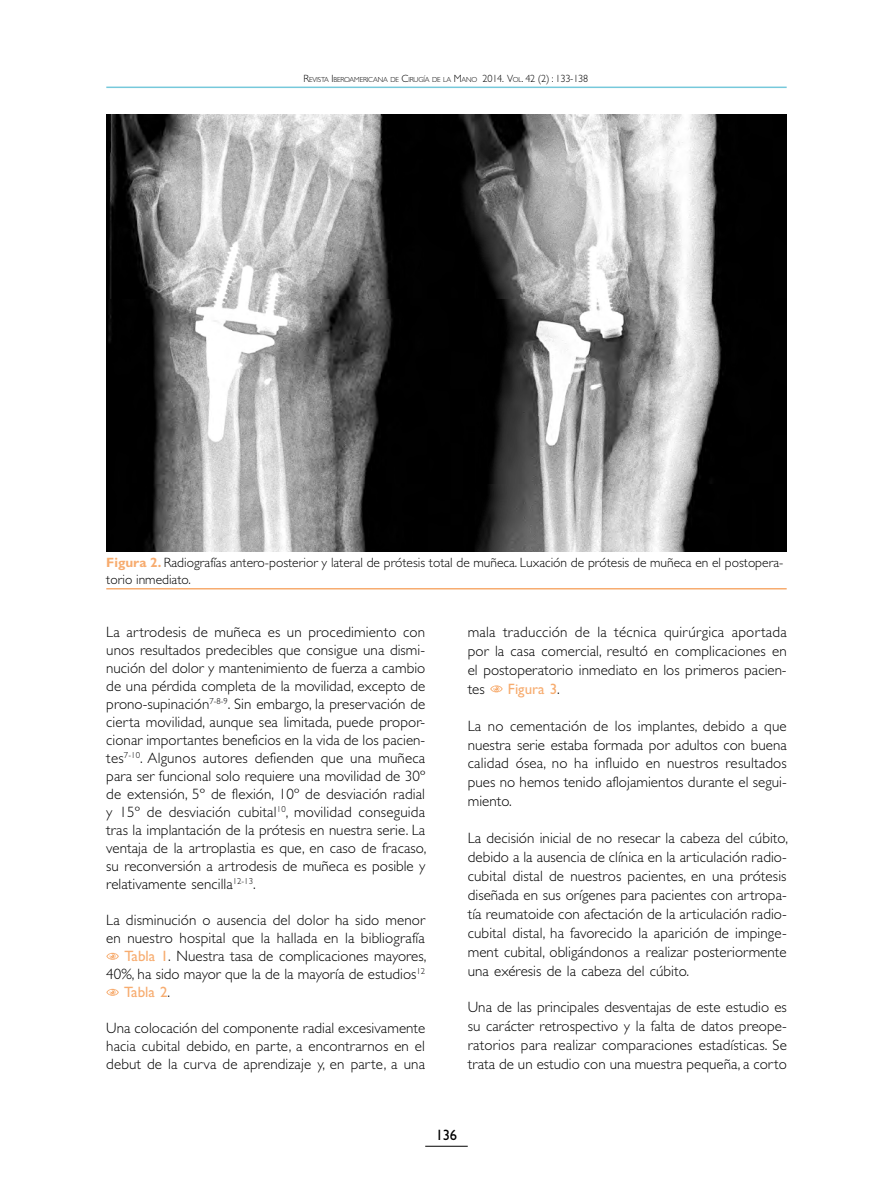
<style>
.page{position:relative;width:893px;height:1191px;background:#fff}
.page>*{position:absolute;margin:0;border:0;box-sizing:border-box;transform-origin:0 0}
.PÁRRAFO{font:300 15px/18.9px "Gill Sans Std";letter-spacing:.005em;color:#000;text-align:justify}
.PÁRRAFO-2{font:15px "Gill Sans Std";color:#f7ac6f}
.t1{font:15px "Gill Sans Std";color:#000}
.t2{font:300 13.5px/16.5px "Gill Sans Std";color:#000}
.t3{font:300 7.35px "Gill Sans Std";letter-spacing:-.02em;color:#000}
.s1{font-size:10.5px}
.s2{font-weight:700;color:#f7ac6f}
.s3{font-weight:400;color:#f7ac6f}
.s4{font-weight:300;color:#000}
</style>
<div class="page">
<hr style="left:425px;top:1146px;width:43px;height:1px;background:#000">
<hr style="left:106px;top:87px;width:681px;height:1px;background:#76c9db">
<svg style="left:106px;top:952px;width:13px;height:7px"></svg>
<svg style="left:106px;top:988px;width:13px;height:7px"></svg>
<svg style="left:490px;top:685px;width:13px;height:7px"></svg>
<img style="left:106px;top:115px;width:681px;height:436px">
<hr style="left:106px;top:588px;width:681px;height:1px;background:#f7ac6f">
<p class="t3" style="left:303px;top:76px;width:286px"><span class="s1">R</span>EVISTA <span class="s1">I</span> BEROAMERICANA DE <span class="s1">C</span>IRUGÍA DE LA <span class="s1">M</span>ANO <span class="s1">2014. V</span>OL<span class="s1">. 42 (2) : 133-138</span></p>
<p class="t2" style="left:106px;top:554px;width:679px"><span class="s2">Figura 2.</span> Radiografías antero-posterior y lateral de prótesis total de muñeca. Luxación de prótesis de muñeca en el postopera&shy;torio inmediato.</p>
<p class="PÁRRAFO" style="left:106px;top:623px;width:322px;line-height:18px">La artrodesis de muñeca es un procedimiento con unos resultados predecibles que consigue una dismi&shy;nución del dolor y mantenimiento de fuerza a cambio de una pérdida completa de la movilidad, excepto de prono-supinación<sup>7-8-9</sup>. Sin embargo, la preservación de cierta movilidad, aunque sea limitada, puede propor&shy;cionar importantes beneficios en la vida de los pacien&shy;tes<sup>7-10</sup>. Algunos autores defienden que una muñeca para ser funcional solo requiere una movilidad de 30º de extensión, 5º de flexión, 10º de desviación radial y 15º de desviación cubital<sup>10</sup>, movilidad conseguida tras la implantación de la prótesis en nuestra serie. La ventaja de la artroplastia es que, en caso de fracaso, su reconversión a artrodesis de muñeca es posible y relativamente sencilla<sup>12-13</sup>.</p>
<p class="PÁRRAFO" style="left:106px;top:911px;width:320px">La disminución o ausencia del dolor ha sido menor</p>
<p class="PÁRRAFO" style="left:106px;top:929px;width:320px">en nuestro hospital que la hallada en la bibliografía</p>
<p class="PÁRRAFO" style="left:124px;top:947px;width:304px"><span class="s3">Tabla 1</span>. Nuestra tasa de complicaciones mayores,</p>
<p class="PÁRRAFO" style="left:106px;top:965px;width:320px">40%, ha sido mayor que la de la mayoría de estudios<sup>12</sup></p>
<p class="PÁRRAFO-2" style="left:124px;top:983px;width:48px">Tabla 2<span class="s4">.</span></p>
<p class="PÁRRAFO" style="left:106px;top:1019px;width:321px;line-height:18px">Una colocación del componente radial excesivamente hacia cubital debido, en parte, a encontrarnos en el debut de la curva de aprendizaje y, en parte, a una</p>
<p class="PÁRRAFO" style="left:468px;top:623px;width:321px">mala traducción de la técnica quirúrgica aportada por la casa comercial, resultó en complicaciones en el postoperatorio inmediato en los primeros pacien&shy;tes</p>
<p class="PÁRRAFO-2" style="left:508px;top:680px;width:53px">Figura 3<span class="s4">.</span></p>
<p class="PÁRRAFO" style="left:468px;top:716px;width:321px">La no cementación de los implantes, debido a que nuestra serie estaba formada por adultos con buena calidad ósea, no ha influido en nuestros resultados pues no hemos tenido aflojamientos durante el segui&shy;miento.</p>
<p class="PÁRRAFO" style="left:468px;top:829px;width:322px">La decisión inicial de no resecar la cabeza del cúbito, debido a la ausencia de clínica en la articulación radio&shy;cubital distal de nuestros pacientes, en una prótesis diseñada en sus orígenes para pacientes con artropa&shy;tía reumatoide con afectación de la articulación radio&shy;cubital distal, ha favorecido la aparición de impinge&shy;ment cubital, obligándonos a realizar posteriormente una exéresis de la cabeza del cúbito.</p>
<p class="PÁRRAFO" style="left:468px;top:998px;width:321px">Una de las principales desventajas de este estudio es su carácter retrospectivo y la falta de datos preope&shy;ratorios para realizar comparaciones estadísticas. Se trata de un estudio con una muestra pequeña, a corto</p>
<p class="t1" style="left:436px;top:1125px;width:23px">136</p>
</div>
